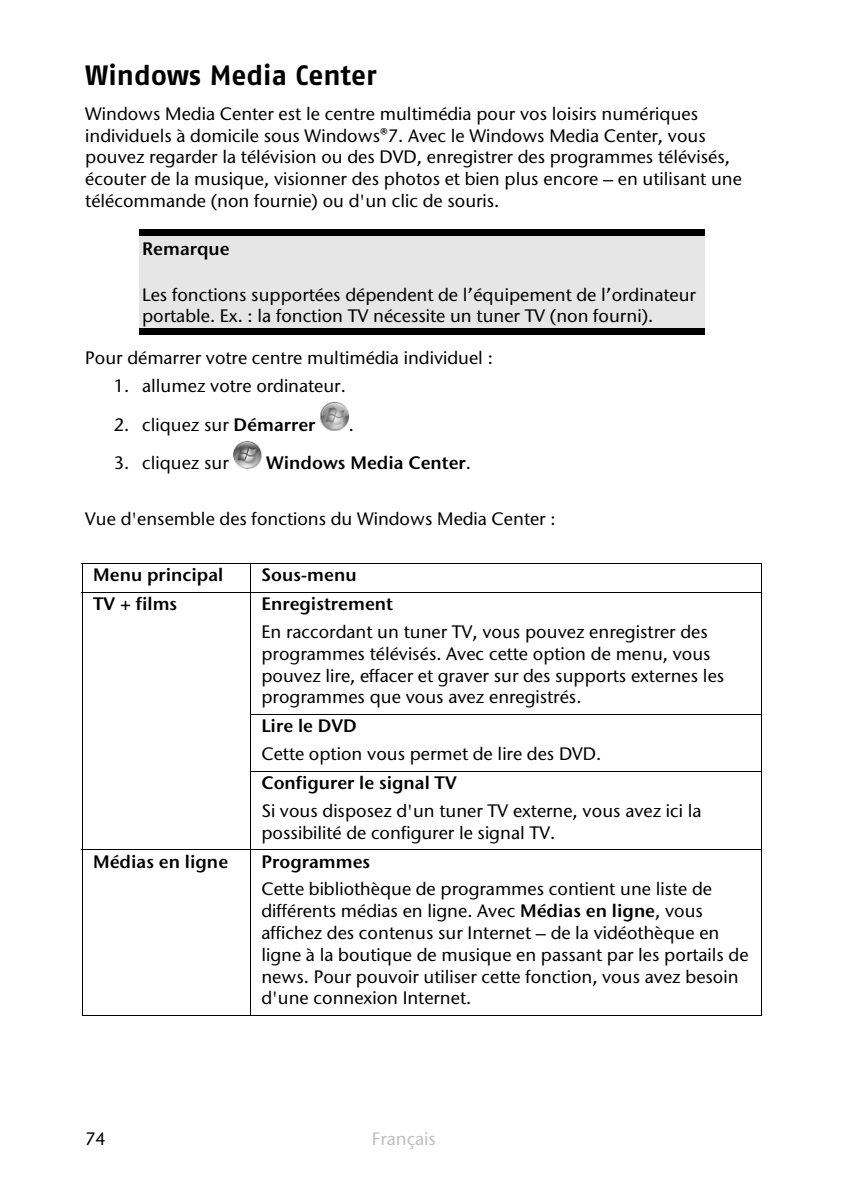
<style>
.page{position:relative;width:845px;height:1192px;background:#fff}
.page>*{position:absolute;margin:0;border:0;box-sizing:border-box;transform-origin:0 0}
.t1{font:700 28px "Medion MD";color:#000}
.t2{font:18px/21.8px "ITC Stone Sans";color:#000}
.t3{font:600 18px "ITC Stone Sans";color:#000}
.t4{font:18px "ITC Stone Sans";color:#c0c0c0}
.s1{font-weight:600}
.s2{font-weight:400}
</style>
<div class="page">
<div style="left:139px;top:235px;width:565px;height:36px;background:#e6e6e6"></div>
<div style="left:139px;top:229px;width:565px;height:6px;background:#000"></div>
<div style="left:139px;top:271px;width:565px;height:34px;background:#e6e6e6"></div>
<div style="left:139px;top:305px;width:565px;height:24px;background:#e6e6e6"></div>
<div style="left:139px;top:329px;width:565px;height:6px;background:#000"></div>
<img style="left:320px;top:402px;width:28px;height:28px">
<img style="left:233px;top:441px;width:28px;height:28px">
<hr style="left:82px;top:562px;width:679px;height:1px;background:#000">
<svg style="left:82px;top:562px;width:1px;height:30px"></svg>
<svg style="left:250px;top:563px;width:1px;height:29px"></svg>
<hr style="left:82px;top:592px;width:679px;height:1px;background:#000">
<hr style="left:82px;top:592px;width:1px;height:121px;background:#000">
<hr style="left:250px;top:592px;width:1px;height:121px;background:#000">
<hr style="left:760px;top:592px;width:1px;height:121px;background:#000">
<hr style="left:250px;top:713px;width:511px;height:1px;background:#000">
<hr style="left:82px;top:714px;width:1px;height:56px;background:#000">
<hr style="left:250px;top:714px;width:1px;height:56px;background:#000">
<hr style="left:760px;top:714px;width:1px;height:56px;background:#000">
<hr style="left:250px;top:770px;width:511px;height:1px;background:#000">
<hr style="left:82px;top:771px;width:1px;height:77px;background:#000">
<hr style="left:250px;top:771px;width:1px;height:77px;background:#000">
<hr style="left:760px;top:771px;width:1px;height:77px;background:#000">
<hr style="left:82px;top:848px;width:679px;height:1px;background:#000">
<hr style="left:82px;top:849px;width:1px;height:166px;background:#000">
<hr style="left:82px;top:1014px;width:168px;height:1px;background:#000">
<hr style="left:250px;top:849px;width:1px;height:166px;background:#000">
<hr style="left:251px;top:1014px;width:509px;height:1px;background:#000">
<hr style="left:760px;top:849px;width:1px;height:166px;background:#000">
<h1 class="t1" style="left:85px;top:64px;width:293px">Windows Media Center</h1>
<p class="t2" style="left:85px;top:104px;width:657px">Windows Media Center est le centre multimédia pour vos loisirs numériques individuels à domicile sous Windows®7. Avec le Windows Media Center, vous pouvez regarder la télévision ou des DVD, enregistrer des programmes télévisés, écouter de la musique, visionner des photos et bien plus encore – en utilisant une télécommande (non fournie) ou d'un clic de souris.</p>
<p class="t3" style="left:142px;top:241px;width:89px">Remarque</p>
<p class="t2" style="left:142px;top:285px;width:555px">Les fonctions supportées dépendent de l’équipement de l’ordinateur portable. Ex. : la fonction TV nécessite un tuner TV (non fourni).</p>
<p class="t2" style="left:85px;top:348px;width:409px">Pour démarrer votre centre multimédia individuel :</p>
<p class="t2" style="left:114px;top:376px;width:233px">1. allumez votre ordinateur.</p>
<p class="t2" style="left:114px;top:415px;width:203px">2. cliquez sur <span class="s1">Démarrer</span></p>
<p class="t2" style="left:348px;top:415px;width:7px">.</p>
<p class="t2" style="left:114px;top:453px;width:116px">3. cliquez sur</p>
<p class="t3" style="left:266px;top:455px;width:206px">Windows Media Center<span class="s2">.</span></p>
<p class="t2" style="left:85px;top:509px;width:471px">Vue d'ensemble des fonctions du Windows Media Center :</p>
<p class="t3" style="left:93px;top:568px;width:132px">Menu principal</p>
<p class="t3" style="left:261px;top:568px;width:96px">Sous-menu</p>
<p class="t3" style="left:93px;top:597px;width:86px">TV + films</p>
<p class="t3" style="left:261px;top:597px;width:133px">Enregistrement</p>
<p class="t2" style="left:261px;top:622px;width:464px">En raccordant un tuner TV, vous pouvez enregistrer des programmes télévisés. Avec cette option de menu, vous pouvez lire, effacer et graver sur des supports externes les programmes que vous avez enregistrés.</p>
<p class="t3" style="left:261px;top:718px;width:97px">Lire le DVD</p>
<p class="t2" style="left:261px;top:744px;width:341px">Cette option vous permet de lire des DVD.</p>
<p class="t3" style="left:261px;top:775px;width:197px">Configurer le signal TV</p>
<p class="t2" style="left:261px;top:801px;width:441px">Si vous disposez d'un tuner TV externe, vous avez ici la possibilité de configurer le signal TV.</p>
<p class="t3" style="left:93px;top:854px;width:136px">Médias en ligne</p>
<p class="t3" style="left:261px;top:854px;width:110px">Programmes</p>
<p class="t2" style="left:261px;top:879px;width:488px">Cette bibliothèque de programmes contient une liste de différents médias en ligne. Avec <span class="s1">Médias en ligne</span>, vous affichez des contenus sur Internet – de la vidéothèque en ligne à la boutique de musique en passant par les portails de news. Pour pouvoir utiliser cette fonction, vous avez besoin d'une connexion Internet.</p>
<p class="t2" style="left:85px;top:1129px;width:22px">74</p>
<p class="t4" style="left:371px;top:1131px;width:66px">Français</p>
</div>
